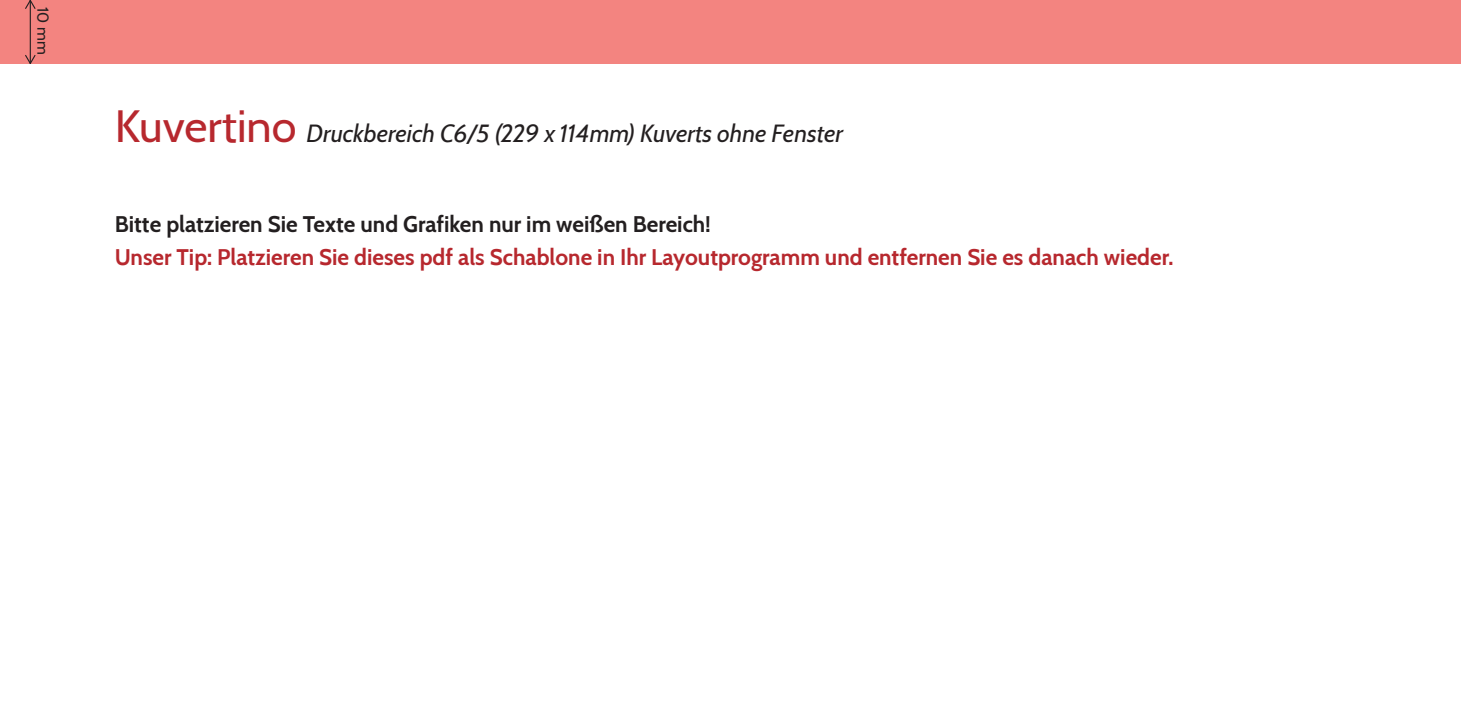
<style>
.page{position:relative;width:1461px;height:728px;background:#fff}
.page>*{position:absolute;margin:0;border:0;box-sizing:border-box;transform-origin:0 0}
.t1{font:italic 24.75px "Cabin";color:#231f20}
.t2{font:700 22.5px "Cabin";color:#b7282e}
.t3{font:700 22.5px "Cabin";color:#231f20}
.t4{font:15.75px "Cabin";color:#231f20}
.s1{font-style:normal;font-size:45px;color:#b7282e}
</style>
<div class="page">
<div style="left:0;top:0;width:1461px;height:64px;background:#f38480"></div>
<hr style="left:30px;top:0;width:1px;height:64px;background:#231f20">
<svg style="left:25px;top:0;width:11px;height:10px"></svg>
<svg style="left:25px;top:54px;width:11px;height:10px"></svg>
<p class="t4" style="left:55px;top:7px;width:49px;rotate:90deg">10 mm</p>
<p class="t1" style="left:115px;top:114px;width:730px"><span class="s1">Kuvertino</span> Druckbereich C6/5 (229 x 114mm) Kuverts ohne Fenster</p>
<p class="t3" style="left:115px;top:206px;width:597px">Bitte platzieren Sie Texte und Grafiken nur im weißen Bereich!</p>
<p class="t2" style="left:115px;top:239px;width:1060px">Unser Tip: Platzieren Sie dieses pdf als Schablone in Ihr Layoutprogramm und entfernen Sie es danach wieder.</p>
</div>
